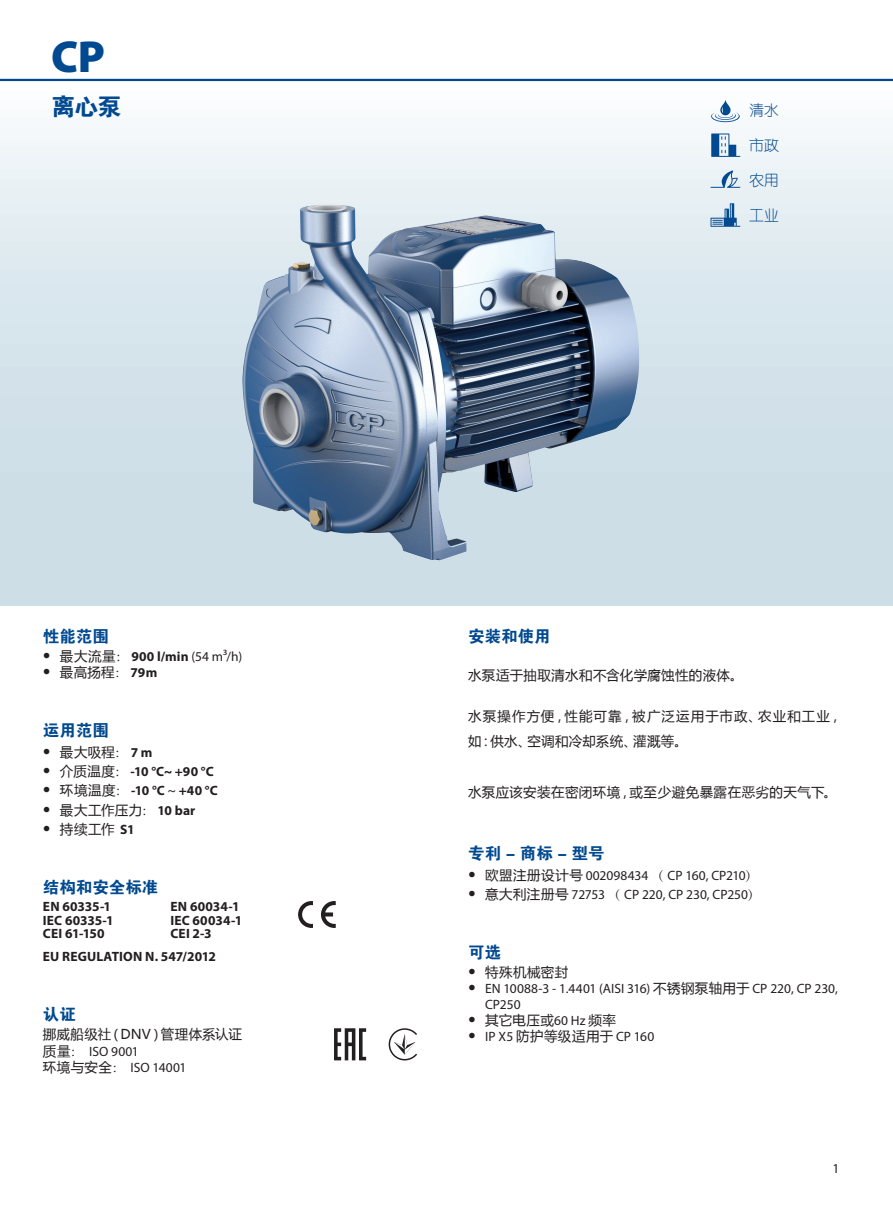
<style>
.page{position:relative;width:893px;height:1212px;background:#fff}
.page>*{position:absolute;margin:0;border:0;box-sizing:border-box;transform-origin:0 0}
.INTESTAZIONE{font:900 45px "Myriad Pro";color:#014990}
.Descrizione{font:24px "FZDHTK GBK1 0";color:#014990}
.TITOLO_FASCIA_GRI{font:16.5px "FZDHTK GBK1 0";color:#014990}
.Testo_NORMALE{font:15px "You Yuan";color:#014990}
.Testo_BOLD{font:13.5px/16.2px "Myriad Pro";letter-spacing:-.005em;color:#231f20}
.Testo_NORMALE-2{font:13.5px "Microsoft Ya Hei";letter-spacing:.03em;color:#231f20}
.Testo_NORMALE-3{font:700 13.5px "Myriad Pro";letter-spacing:.01em;color:#231f20}
.Testo_BOLD-2{font:700 13.5px "Myriad Pro";letter-spacing:.005em;color:#231f20}
.Testo_NORMALE-4{font:13.5px/25.2px "Microsoft Ya Hei";letter-spacing:.075em;color:#231f20}
.Testo_BOLD-3{font:13.5px "Microsoft Ya Hei";letter-spacing:.005em;color:#231f20}
.s1{font-size:21px}
.s2{font-family:"Microsoft Ya Hei";font-weight:400}
.s3{font-family:"Adobe Song Std";font-weight:300}
.s4{font-weight:400}
.s5{font-family:"Myriad Pro";font-weight:700;font-size:21px}
.s6{font-family:"Myriad Pro";font-weight:700}
.s7{font-family:"Microsoft Ya Hei"}
.s8{font-weight:700;font-size:21px}
.s9{font-family:"Myriad Pro"}
</style>
<div class="page">
<div style="left:0;top:80px;width:893px;height:525px;background:linear-gradient(to bottom,#f3f8fa,#c4d7e2)"></div>
<hr style="left:0;top:79px;width:893px;height:2px;background:#014990">
<img style="left:242px;top:204px;width:397px;height:356px">
<svg style="left:321px;top:901px;width:15px;height:27px"></svg>
<svg style="left:298px;top:901px;width:15px;height:27px"></svg>
<svg style="left:334px;top:1028px;width:32px;height:32px"></svg>
<svg style="left:389px;top:1028px;width:28px;height:32px"></svg>
<svg style="left:711px;top:100px;width:29px;height:22px"></svg>
<svg style="left:711px;top:134px;width:29px;height:23px"></svg>
<svg style="left:710px;top:203px;width:30px;height:24px"></svg>
<svg style="left:710px;top:171px;width:30px;height:17px"></svg>
<p class="INTESTAZIONE" style="left:51px;top:27px;width:55px">CP</p>
<p class="Descrizione" style="left:51px;top:94px;width:72px">离心泵</p>
<p class="Testo_NORMALE" style="left:749px;top:102px;width:31px">清水</p>
<p class="Testo_NORMALE" style="left:749px;top:137px;width:31px">市政</p>
<p class="Testo_NORMALE" style="left:749px;top:172px;width:32px">农用</p>
<p class="TITOLO_FASCIA_GRI" style="left:43px;top:627px;width:67px">性能范围</p>
<p class="Testo_NORMALE-3" style="left:43px;top:647px;width:200px"><span class="s1">•</span> <span class="s2">最大流量</span><span class="s3">：</span> 900 l/min <span class="s4">(54 m³/h)</span></p>
<p class="Testo_NORMALE-2" style="left:43px;top:663px;width:116px"><span class="s5">•</span> 最高扬程<span class="s3">：</span> <span class="s6">79m</span></p>
<p class="TITOLO_FASCIA_GRI" style="left:43px;top:721px;width:67px">运用范围</p>
<p class="Testo_NORMALE-2" style="left:43px;top:743px;width:111px"><span class="s5">•</span> 最大吸程<span class="s3">：</span> <span class="s6">7 m</span></p>
<p class="Testo_NORMALE-3" style="left:43px;top:763px;width:172px"><span class="s1">•</span> <span class="s2">介质温度</span><span class="s3">：</span> -10 °C~ +90 °C</p>
<p class="Testo_NORMALE-3" style="left:43px;top:782px;width:176px"><span class="s1">•</span> <span class="s2">环境温度</span><span class="s3">：</span> -10 °C <span class="s4">~</span> +40 °C</p>
<p class="Testo_NORMALE-2" style="left:43px;top:801px;width:154px"><span class="s5">•</span> 最大工作压力<span class="s3">：</span> <span class="s6">10 bar</span></p>
<p class="Testo_NORMALE-2" style="left:43px;top:820px;width:93px"><span class="s5">•</span> 持续工作 <span class="s6">S1</span></p>
<p class="TITOLO_FASCIA_GRI" style="left:43px;top:878px;width:117px">结构和安全标准</p>
<p class="Testo_BOLD-2" style="left:43px;top:898px;width:70px">EN 60335-1</p>
<p class="Testo_BOLD-2" style="left:43px;top:911px;width:72px">IEC 60335-1</p>
<p class="Testo_BOLD-2" style="left:43px;top:925px;width:63px">CEI 61-150</p>
<p class="Testo_BOLD-2" style="left:171px;top:898px;width:71px">EN 60034-1</p>
<p class="Testo_BOLD-2" style="left:171px;top:911px;width:73px">IEC 60034-1</p>
<p class="Testo_BOLD-2" style="left:171px;top:925px;width:43px">CEI 2-3</p>
<p class="Testo_NORMALE-3" style="left:43px;top:948px;width:175px">EU REGULATION N. 547/2012</p>
<p class="TITOLO_FASCIA_GRI" style="left:43px;top:1005px;width:34px">认证</p>
<p class="Testo_BOLD-3" style="left:43px;top:1025px;width:201px">挪威船级社（DNV）管理体系认证</p>
<p class="Testo_BOLD" style="left:43px;top:1043px;width:97px"><span class="s7">质量</span><span class="s3">：</span> ISO 9001</p>
<p class="Testo_BOLD" style="left:43px;top:1059px;width:145px"><span class="s7">环境与安全</span><span class="s3">：</span> ISO 14001</p>
<p class="Testo_NORMALE" style="left:749px;top:207px;width:32px">工业</p>
<p class="TITOLO_FASCIA_GRI" style="left:468px;top:627px;width:84px">安装和使用</p>
<p class="Testo_NORMALE-2" style="left:468px;top:666px;width:277px">水泵适于抽取清水和不含化学腐蚀性的液体。</p>
<p class="Testo_NORMALE-4" style="left:468px;top:703px;width:376px">水泵操作方便，性能可靠，被广泛运用于市政、农业和工业，如：供水、空调和冷却系统、灌溉等。</p>
<p class="Testo_NORMALE-2" style="left:468px;top:783px;width:370px">水泵应该安装在密闭环境，或至少避免暴露在恶劣的天气下。</p>
<p class="TITOLO_FASCIA_GRI" style="left:468px;top:844px;width:138px">专利 - 商标 - 型号</p>
<p class="Testo_BOLD" style="left:468px;top:867px;width:291px"><span class="s8">•</span> <span class="s7">欧盟注册设计号</span> 002098434 <span class="s3">（</span> CP 160, CP210<span class="s3">）</span></p>
<p class="Testo_BOLD" style="left:468px;top:886px;width:294px"><span class="s8">•</span> <span class="s7">意大利注册号</span> 72753 <span class="s3">（</span> CP 220, CP 230, CP250<span class="s3">）</span></p>
<p class="TITOLO_FASCIA_GRI" style="left:468px;top:943px;width:34px">可选</p>
<p class="Testo_NORMALE-2" style="left:468px;top:963px;width:101px"><span class="s5">•</span> 特殊机械密封</p>
<p class="Testo_BOLD" style="left:485px;top:980px;width:354px;text-indent:-17px"><span class="s8">•</span> EN 10088-3 - 1.4401 (AISI 316) <span class="s7">不锈钢泵轴用于</span> CP 220, CP 230,<br>CP250</p>
<p class="Testo_NORMALE-2" style="left:468px;top:1011px;width:149px"><span class="s5">•</span> 其它电压或<span class="s9">60 Hz</span> 频率</p>
<p class="Testo_BOLD" style="left:468px;top:1028px;width:187px"><span class="s8">•</span> IP X5 <span class="s7">防护等级适用于</span> CP 160</p>
<p class="Testo_BOLD" style="left:832px;top:1160px;width:8px">1</p>
</div>
